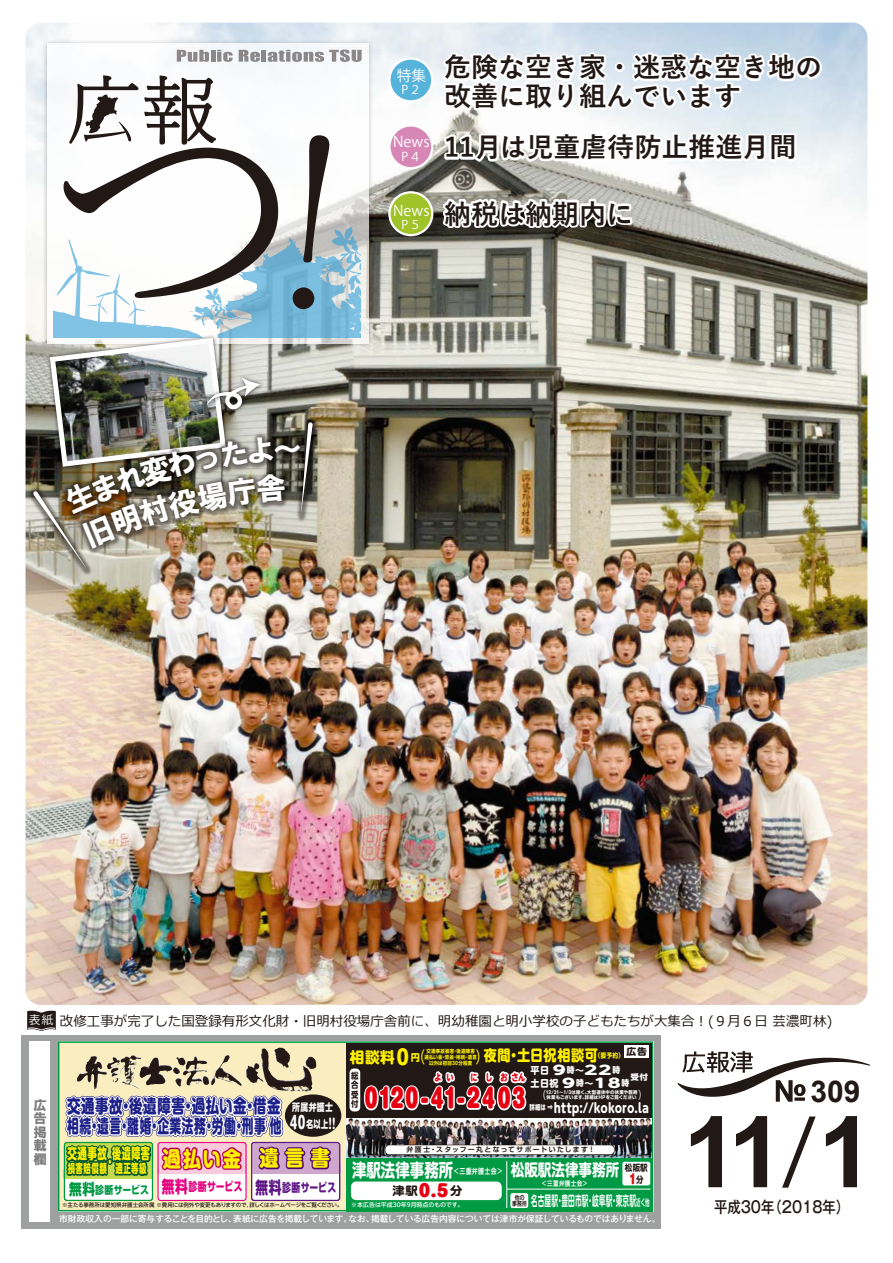
<style>
.page{position:relative;width:893px;height:1263px;background:#fff}
.page>*{position:absolute;margin:0;border:0;box-sizing:border-box;transform-origin:0 0}
.t1{font:700 99px "Arial";color:#221815}
.t2{font:77.55px "Meiryo";color:#221815}
.t3{font:700 30px "Arial";color:#221815}
.t4{font:700 27px/28.5px "Yu Gothic";color:#221815}
.t5{font:900 25.5px "Shin M Go Pro";letter-spacing:-.295em;color:#e60012;scale:.82 1}
.t6{font:800 21.3px "Shin M Go Pro";letter-spacing:.135em;color:#fff100;scale:.85 1}
.t7{font:800 18.45px/19.8px "Shin M Go Pro";letter-spacing:.045em;color:#1d2088;scale:.73 1}
.t8{font:700 18.15px "UD Shin M Go Pro";color:#fff;scale:.79 1}
.t9{font:700 16.35px "UD Shin M Go Pro";color:#fff;scale:.83 1}
.t10{font:16.2px "Shin M Go Pro";color:#fff100;scale:.69 1}
.t11{font:500 16.05px "Gothic MB101 Pr 5";color:#221815;scale:.84 1}
.t12{font:800 15.15px "Shin M Go Pro";letter-spacing:.045em;color:#fff100;scale:.86 1}
.t13{font:800 15.15px "Shin M Go Pro";letter-spacing:.045em;color:#fff100;scale:.96 1}
.t14{font:800 15px "Shin M Go Pro";letter-spacing:.055em;color:#fff100;scale:.64 1}
.t15{font:14.7px "Koz Go Pro";color:#fff}
.t16{font:700 13.95px "Shin M Go Pro De";letter-spacing:.01em;color:#fff;scale:.48 1}
.t17{font:800 13.8px "Shin M Go Pro";color:#fff100;scale:.61 1}
.t18{font:13.5px "Meiryo";color:#221815}
.t19{font:13.5px/13.5px "HG Soei Kakugothic UB";color:#7d7d7d;text-align:justify}
.t20{font:800 13.05px "UD Shin M Go Pro";color:#fff;scale:.84 1}
.t21{font:900 12.9px "Shin M Go Pro";color:#d71718;scale:.84 1}
.t22{font:800 12.3px "Shin M Go Pro";letter-spacing:.06em;color:#fff100;scale:.61 1}
.t23{font:12px "Koz Go Pro";color:#fff}
.t24{font:700 11.55px "UD Shin M Go Pro";color:#221815;scale:1.07 1}
.t25{font:10.95px "Shin M Go Pro";color:#fff;scale:.65 1}
.t26{font:800 10.8px "Shin M Go Pro";color:#094;scale:.82 1}
.t27{font:800 10.2px/17.1px "Shin M Go Pro";letter-spacing:.05em;color:#fff;scale:.77 1}
.t28{font:800 9.75px/12.8px "UD Shin M Go Pro";color:#fff;scale:.93 1}
.t29{font:800 9.6px "UD Shin M Go Pro";color:#e60012;scale:.73 1}
.t30{font:800 9.3px "UD Shin M Go Pro";color:#221815;scale:1.06 1}
.t31{font:700 8.85px "UD Shin M Go Pro";color:#221815;scale:.84 1}
.t32{font:500 8.7px "Gothic MB101 Pr 5";letter-spacing:-.01em;color:#fff}
.t33{font:700 8.7px/9.4px "Shin M Go Pro";color:#221815;text-align:justify;scale:.86 1}
.t34{font:800 7.95px "UD Shin M Go Pro";color:#fff;scale:1.09 1}
.t35{font:700 7.5px "Shin M Go Pro De";letter-spacing:.05em;color:#fff;scale:.79 1}
.t36{font:700 6.75px "Shin Go Pro De";letter-spacing:.2em;color:#221815}
.t37{font:700 6.75px "Shin M Go Pro De";letter-spacing:.05em;color:#fff;scale:.83 1}
.t38{font:700 6.75px "Shin M Go Pro";color:#fff100;scale:.86 1}
.t39{font:700 6.3px/6.9px "Shin M Go Pro De";color:#221815;text-align:center;scale:.77 1}
.t40{font:500 6px "UD Shin M Go Pro";color:#fff}
.t41{font:500 5.55px "UD Shin M Go Pro";letter-spacing:-.03em;color:#221815}
.t42{font:700 5.1px/5.7px "Shin M Go Pro";letter-spacing:.05em;color:#fff100;text-align:center;scale:.88 1}
.t43{font:700 4.65px "Shin M Go Pro";letter-spacing:.03em;color:#fff;scale:.94 1}
.s1{font-family:"Koz Go Pro";font-size:11.55px;color:#fff}
.s2{font-size:17.1px}
.s3{font-size:13.65px}
.s4{font-size:20.25px}
.s5{font-size:9.6px}
.s6{font-size:12.75px}
.s7{font-size:8.4px}
.s8{font-size:15.45px}
.s9{font-size:17.1px;color:#e4007f}
.s10{font-size:17.1px;color:#601886}
.s11{font-family:"Shin M Go Pro";font-weight:900;font-size:16.65px;color:#e60012}
.s12{font-family:"UD Shin M Go Pro";font-weight:700;font-size:8.85px;color:#221815}
.s13{font-size:9.45px}
.s14{font-family:"Arial";font-weight:700;font-size:99px}
</style>
<div class="page">
<svg style="left:677px;top:1051px;width:193px;height:51px"></svg>
<div style="left:22px;top:1035px;width:639px;height:193px;background:#9fa0a0"></div>
<div style="left:30px;top:1041px;width:20px;height:181px;background:#fff"></div>
<svg style="left:58px;top:1041px;width:595px;height:170px;background:#97cb92"></svg>
<div style="left:346px;top:1157px;width:307px;height:54px;background:#094"></div>
<div style="left:351px;top:1181px;width:151px;height:19px;background:#fff;border-radius:5px"></div>
<img style="left:346px;top:1117px;width:306px;height:40px">
<svg style="left:61px;top:1046px;width:279px;height:164px;background:#c8bdb2"></svg>
<div style="left:622px;top:1162px;width:28px;height:23px;background:#fff;border-radius:2px"></div>
<div style="left:346px;top:1043px;width:306px;height:74px;background:#221815"></div>
<div style="left:624px;top:1045px;width:25px;height:12px;background:#fff"></div>
<div style="left:350px;top:1068px;width:10px;height:43px;background:#fff;border-radius:4px"></div>
<svg style="left:362px;top:1071px;width:253px;height:138px"></svg>
<hr style="left:506px;top:1161px;width:1px;height:47px;background:#fff">
<hr style="left:507px;top:1189px;width:143px;height:1px;background:#fff">
<img style="left:26px;top:23px;width:841px;height:982px">
<img style="left:41px;top:37px;width:334px;height:313px">
<div style="left:47px;top:43px;width:321px;height:300px;background:#fff"></div>
<svg style="left:177px;top:50px;width:32px;height:12px"></svg>
<hr style="left:211px;top:50px;width:4px;height:12px;background:#8c8888">
<svg style="left:217px;top:50px;width:16px;height:12px"></svg>
<svg style="left:239px;top:50px;width:21px;height:12px"></svg>
<hr style="left:262px;top:50px;width:4px;height:12px;background:#8a8787">
<svg style="left:268px;top:50px;width:94px;height:12px"></svg>
<img style="left:25px;top:416px;width:319px;height:163px">
<svg style="left:27px;top:1010px;width:29px;height:21px"></svg>
<div style="left:389px;top:125px;width:43px;height:43px;background:#d787b6;border-radius:50%"></div>
<div style="left:388px;top:124px;width:45px;height:45px;border:2px solid #fff;border-radius:50%"></div>
<div style="left:389px;top:59px;width:43px;height:42px;background:#56b4db;border-radius:50%"></div>
<div style="left:388px;top:57px;width:45px;height:46px;border:2px solid #fff;border-radius:50%"></div>
<div style="left:389px;top:192px;width:43px;height:43px;background:#9fc329;border-radius:50%"></div>
<div style="left:388px;top:191px;width:45px;height:45px;border:2px solid #fff;border-radius:50%"></div>
<svg style="left:438px;top:22px;width:386px;height:326px"></svg>
<img style="left:33px;top:75px;width:327px;height:495px">
<h3 class="t15" style="left:397px;top:66px;width:31px">特集</h3>
<h3 class="t23" style="left:401px;top:82px;width:21px">P２</h3>
<h3 class="t15" style="left:393px;top:133px;width:38px">News</h3>
<h3 class="t23" style="left:401px;top:149px;width:21px">P４</h3>
<h3 class="t15" style="left:393px;top:201px;width:38px">News</h3>
<h3 class="t23" style="left:401px;top:217px;width:21px">P５</h3>
<h3 class="t4" style="left:444px;top:54px;width:380px">危険な空き家・迷惑な空き地の改善に取り組んでいます</h3>
<h3 class="t4" style="left:444px;top:134px;width:354px">11月は児童虐待防止推進月間</h3>
<h3 class="t4" style="left:444px;top:200px;width:190px">納税は納期内に</h3>
<h3 class="t18" style="left:29px;top:1011px;width:805px"><span class="s1">表紙</span>改修工事が完了した国登録有形文化財・旧明村役場庁舎前に、明幼稚園と明小学校の子どもたちが大集合！(９月６日 芸濃町林)</h3>
<h3 class="t19" style="left:33px;top:1098px;width:15px">広告掲載欄</h3>
<h3 class="t7" style="left:67px;top:1094px;width:295px">交通事故・後遺障害・過払い金・借金相続・遺言・離婚・企業法務・労働・刑事 他</h3>
<p class="t27" style="left:290px;top:1097px;width:61px">所属弁護士<br><span class="s2">40</span>名以上<span class="s3">!!</span></p>
<p class="t30" style="left:626px;top:1044px;width:21px">広告</p>
<h3 class="t13" style="left:350px;top:1045px;width:74px">相談料<span class="s4">０</span><span class="s5">円</span></h3>
<h3 class="t12" style="left:484px;top:1043px;width:134px">夜間・土日祝相談可</h3>
<p class="t38" style="left:595px;top:1050px;width:36px">（要予約）</p>
<p class="t42" style="left:424px;top:1048px;width:61px">交通事故被害・後遺障害過払い金・借金・相続・遺言</p>
<h3 class="t10" style="left:414px;top:1044px;width:61px">（ 　　</h3>
<p class="t42" style="left:429px;top:1059px;width:51px">以外は初回30分程度</p>
<h3 class="t10" style="left:476px;top:1044px;width:18px">）</h3>
<p class="t29" style="left:434px;top:1069px;width:28px">よ い</p>
<p class="t29" style="left:470px;top:1069px;width:77px">に し おさん</p>
<p class="t28" style="left:531px;top:1063px;width:108px">平日 <span class="s6">9</span><span class="s7">時</span>～<span class="s6">22</span><span class="s7">時</span>土日祝 <span class="s6">9</span><span class="s7">時</span>～<span class="s6">18</span><span class="s7">時</span></p>
<p class="t34" style="left:630px;top:1070px;width:18px">受付</p>
<p class="t33" style="left:351px;top:1070px;width:10px">総合受付</p>
<h3 class="t5" style="left:361px;top:1078px;width:207px">０１２０-４１-２４０３</h3>
<p class="t25" style="left:539px;top:1086px;width:166px">（　 　　　　　　　　　　 　 ）</p>
<p class="t43" style="left:546px;top:1089px;width:99px">12/31～1/3は除く。大型連休中の休業や臨時</p>
<p class="t43" style="left:547px;top:1094px;width:97px">休業もございます。詳細はHPをご覧ください</p>
<h3 class="t20" style="left:530px;top:1097px;width:144px"><sup>詳細は</sup> <sup>⇒</sup> http://kokoro.la</h3>
<h3 class="t14" style="left:67px;top:1141px;width:131px">交通事故後遺障害</h3>
<h3 class="t22" style="left:68px;top:1158px;width:66px">損害賠償額</h3>
<h3 class="t22" style="left:115px;top:1158px;width:53px">適正等級</h3>
<h3 class="t17" style="left:106px;top:1150px;width:15px">・</h3>
<h3 class="t6" style="left:163px;top:1141px;width:198px">過払い金 遺言書</h3>
<p class="t26" style="left:69px;top:1180px;width:327px"><span class="s8">無料</span>診断サービス <span class="s9">無料</span><sup>診断サービス</sup> <span class="s10">無料</span><sup>診断サービス</sup></p>
<p class="t41" style="left:62px;top:1201px;width:282px">※主たる事務所は愛知県弁護士会所属 ※費用には例外や変更もありますので，詳しくはホームページをご覧ください。</p>
<p class="t36" style="left:406px;top:1144px;width:190px">弁護士・スタッフ一丸となってサポートいたします！</p>
<h3 class="t8" style="left:352px;top:1155px;width:130px">津駅法律事務所</h3>
<p class="t35" style="left:453px;top:1165px;width:64px">＜三重弁護士会＞</p>
<h3 class="t24" style="left:392px;top:1181px;width:67px">津駅<span class="s11">0.5</span>分</h3>
<h3 class="t9" style="left:511px;top:1156px;width:132px">松阪駅法律事務所</h3>
<p class="t37" style="left:542px;top:1178px;width:57px">＜三重弁護士会＞</p>
<p class="t31" style="left:625px;top:1160px;width:29px">松阪駅</p>
<h3 class="t21" style="left:629px;top:1168px;width:19px">1<span class="s12">分</span></h3>
<p class="t40" style="left:351px;top:1200px;width:114px">※本広告は平成30年9月時点のものです。</p>
<h3 class="t16" style="left:531px;top:1189px;width:249px">名古屋駅・豊田市駅・岐阜駅・東京駅<span class="s13">近く他</span></h3>
<p class="t39" style="left:512px;top:1193px;width:21px">他の事務所</p>
<p class="t32" style="left:59px;top:1212px;width:603px">市財政収入の一部に寄与することを目的とし、表紙に広告を掲載しています。なお、掲載している広告内容については津市が保証しているものではありません。</p>
<h3 class="t3" style="left:810px;top:1071px;width:52px">309</h3>
<h1 class="t1" style="left:683px;top:1086px;width:102px">11</h1>
<h3 class="t11" style="left:714px;top:1193px;width:163px">平成30年（2018年）</h3>
<h2 class="t2" style="left:783px;top:1094px;width:91px">/<span class="s14">1</span></h2>
</div>
